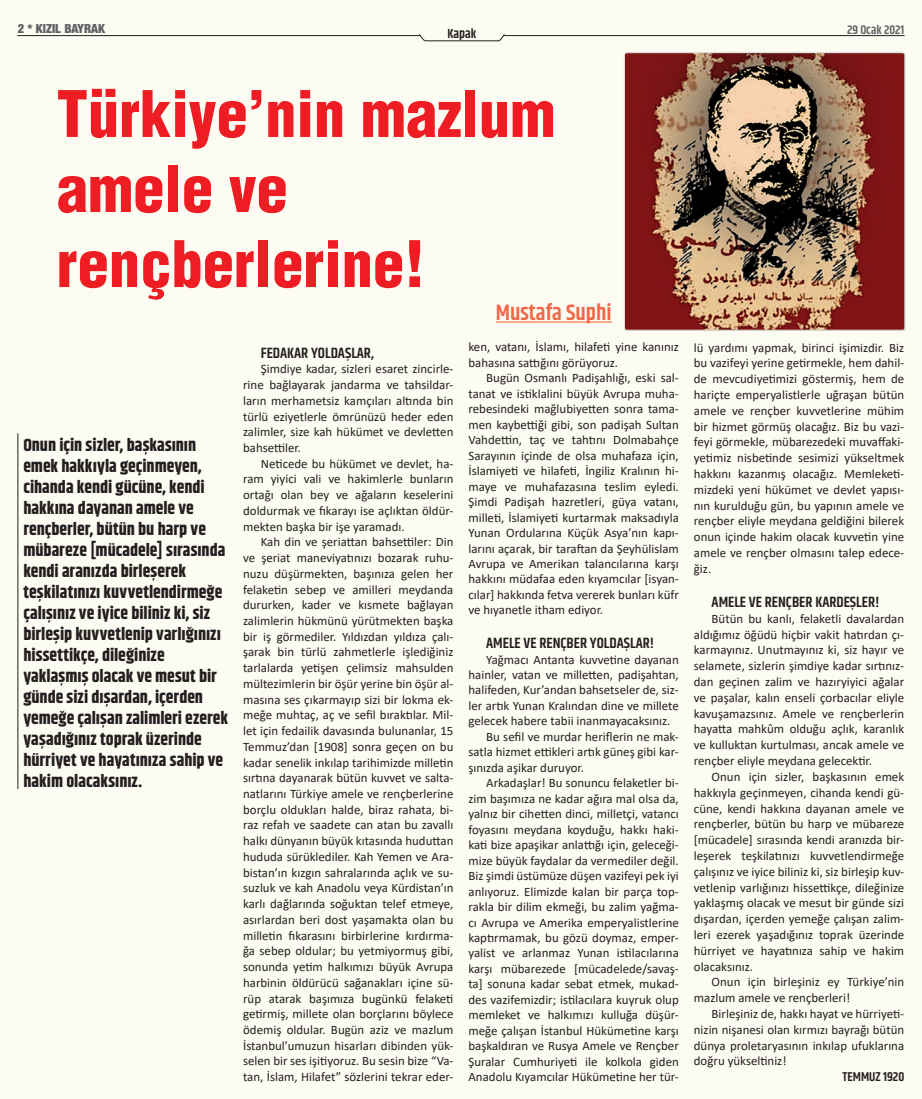
<style>
.page{position:relative;width:922px;height:1099px;background:#fff}
.page>*{position:absolute;margin:0;border:0;box-sizing:border-box;transform-origin:0 0}
.ana_başlık{font:900 condensed 62.5px/75px "Helvetica";color:#ee1d23}
.üst_imza{font:600 22.5px "Khand";color:#f26648}
.üst_spot{font:700 17.5px/21px "Khand";color:#231f20}
.ara_başlık{font:600 15px "Khand";color:#231f20}
.t1{font:600 13.12px "Khand";color:#231f20}
.t2{font:12.88px/15.8px "Calibri";color:#231f20;text-align:justify}
.alt_imza{font:600 12.88px "Khand";color:#231f20}
.t3{font:900 condensed 12.5px "Helvetica Neue";color:#636366}
.t4{font:600 12.5px "Khand";color:#636366}
</style>
<div class="page">
<div style="left:0;top:0;width:921px;height:1098px;background:#fdfcf3"></div>
<hr style="left:18px;top:35px;width:402px;height:1px;background:#231f20">
<hr style="left:503px;top:35px;width:400px;height:1px;background:#231f20">
<svg style="left:419px;top:34px;width:85px;height:7px"></svg>
<div style="left:623px;top:51px;width:282px;height:280px;background:#dfded6"></div>
<img style="left:625px;top:53px;width:279px;height:277px">
<hr style="left:18px;top:433px;width:1px;height:356px;background:#231f20">
<hr style="left:495px;top:321px;width:116px;height:1px;background:#f26648">
<p class="t3" style="left:18px;top:20px;width:89px">2 * KIZIL BAYRAK</p>
<p class="t4" style="left:846px;top:22px;width:59px">29 Ocak 2021</p>
<p class="t1" style="left:447px;top:25px;width:31px">Kapak</p>
<p class="ana_başlık" style="left:57px;top:76px;width:500px">Türkiye’nin mazlum amele ve rençberlerine!</p>
<p class="üst_imza" style="left:495px;top:298px;width:117px">Mustafa Suphi</p>
<p class="üst_spot" style="left:23px;top:435px;width:206px">Onun için sizler, başkasının emek hakkıyla geçinmeyen, cihanda kendi gücüne, kendi hakkına dayanan amele ve rençberler, bütün bu harp ve mübareze [mücadele] sırasında kendi aranızda birleşerek teşkilatınızı kuvvetlendirmeğe çalışınız ve iyice biliniz ki, siz birleşip kuvvetlenip varlığınızı hissettikçe, dileğinize yaklaşmış olacak ve mesut bir günde sizi dışardan, içerden yemeğe çalışan zalimleri ezerek yaşadığınız toprak üzerinde hürriyet ve hayatınıza sahip ve hakim olacaksınız.</p>
<p class="ara_başlık" style="left:261px;top:342px;width:115px">FEDAKAR YOLDAŞLAR,</p>
<p class="t2" style="left:243px;top:361px;width:212px;text-indent:18px">Şimdiye kadar, sizleri esaret zincirle&shy;rine bağlayarak jandarma ve tahsildar&shy;ların merhametsiz kamçıları altında bin türlü eziyetlerle ömrünüzü heder eden zalimler, size kah hükümet ve devletten bahsettiler.</p>
<p class="t2" style="left:243px;top:455px;width:212px;text-indent:18px">Neticede bu hükümet ve devlet, ha&shy;ram yiyici vali ve hakimlerle bunların ortağı olan bey ve ağaların keselerini doldurmak ve fıkarayı ise açlıktan öldür&shy;mekten başka bir işe yaramadı.</p>
<p class="t2" style="left:243px;top:534px;width:212px;text-indent:18px">Kah din ve şeriattan bahsettiler: Din ve şeriat maneviyatınızı bozarak ruhu&shy;nuzu düşürmekten, başınıza gelen her felaketin sebep ve amilleri meydanda dururken, kader ve kısmete bağlayan zalimlerin hükmünü yürütmekten başka bir iş görmediler. Yıldızdan yıldıza çalı&shy;şarak bin türlü zahmetlerle işlediğiniz tarlalarda yetişen çelimsiz mahsulden mültezimlerin bir öşür yerine bin öşür al&shy;masına ses çıkarmayıp sizi bir lokma ek&shy;meğe muhtaç, aç ve sefil bıraktılar. Mil&shy;let için fedailik davasında bulunanlar, 15<br>Temmuz’dan [1908] sonra geçen on bu kadar senelik inkılap tarihimizde milletin sırtına dayanarak bütün kuvvet ve salta&shy;natlarını Türkiye amele ve rençberlerine borçlu oldukları halde, biraz rahata, bi&shy;raz refah ve saadete can atan bu zavallı halkı dünyanın büyük kıtasında huduttan hududa sürüklediler. Kah Yemen ve Ara&shy;bistan’ın kızgın sahralarında açlık ve su&shy;suzluk ve kah Anadolu veya Kürdistan’ın karlı dağlarında soğuktan telef etmeye, asırlardan beri dost yaşamakta olan bu milletin fıkarasını birbirlerine kırdırma&shy;ğa sebep oldular; bu yetmiyormuş gibi, sonunda yetim halkımızı büyük Avrupa harbinin öldürücü sağanakları içine sü&shy;rüp atarak başımıza bugünkü felaketi getirmiş, millete olan borçlarını böylece ödemiş oldular. Bugün aziz ve mazlum İstanbul’umuzun hisarları dibinden yük&shy;selen bir ses işitiyoruz. Bu sesin bize “Va&shy;tan, İslam, Hilafet” sözlerini tekrar eder-</p>
<p class="t2" style="left:468px;top:339px;width:212px">ken, vatanı, İslamı, hilafeti yine kanınız bahasına sattığını görüyoruz.</p>
<p class="t2" style="left:468px;top:370px;width:212px;text-indent:18px">Bugün Osmanlı Padişahlığı, eski sal&shy;tanat ve istiklalini büyük Avrupa muha&shy;rebesindeki mağlubiyetten sonra tama&shy;men kaybettiği gibi, son padişah Sultan Vahdettin, taç ve tahtını Dolmabahçe Sarayının içinde de olsa muhafaza için, İslamiyeti ve hilafeti, İngiliz Kralının hi&shy;maye ve muhafazasına teslim eyledi.<br>Şimdi Padişah hazretleri, güya vatanı, milleti, İslamiyeti kurtarmak maksadıyla Yunan Ordularına Küçük Asya’nın kapı&shy;larını açarak, bir taraftan da Şeyhülislam Avrupa ve Amerikan talancılarına karşı hakkını müdafaa eden kıyamcılar [isyan&shy;cılar] hakkında fetva vererek bunları küfr ve hıyanetle itham ediyor.</p>
<p class="ara_başlık" style="left:486px;top:633px;width:170px">AMELE VE RENÇBER YOLDAŞLAR!</p>
<p class="t2" style="left:468px;top:651px;width:212px;text-indent:18px">Yağmacı Antanta kuvvetine dayanan hainler, vatan ve milletten, padişahtan, halifeden, Kur’andan bahsetseler de, siz&shy;ler artık Yunan Kralından dine ve millete gelecek habere tabii inanmayacaksınız.</p>
<p class="t2" style="left:468px;top:728px;width:212px;text-indent:18px">Bu sefil ve murdar heriflerin ne mak&shy;satla hizmet ettikleri artık güneş gibi kar&shy;şınızda aşikar duruyor.</p>
<p class="t2" style="left:468px;top:775px;width:212px;text-indent:18px">Arkadaşlar! Bu sonuncu felaketler bi&shy;zim başımıza ne kadar ağıra mal olsa da, yalnız bir cihetten dinci, milletçi, vatancı foyasını meydana koyduğu, hakkı haki&shy;kati bize apaşikar anlattığı için, geleceği&shy;mize büyük faydalar da vermediler değil.<br>Biz şimdi üstümüze düşen vazifeyi pek iyi anlıyoruz. Elimizde kalan bir parça top&shy;rakla bir dilim ekmeği, bu zalim yağma&shy;cı Avrupa ve Amerika emperyalistlerine kaptırmamak, bu gözü doymaz, emper&shy;yalist ve arlanmaz Yunan istilacılarına karşı mübarezede [mücadelede/savaş&shy;ta] sonuna kadar sebat etmek, mukad&shy;des vazifemizdir; istilacılara kuyruk olup memleket ve halkımızı kulluğa düşür&shy;meğe çalışan İstanbul Hükümetine karşı başkaldıran ve Rusya Amele ve Rençber Şuralar Cumhuriyeti ile kolkola giden Anadolu Kıyamcılar Hükümetine her tür-</p>
<p class="t2" style="left:693px;top:339px;width:212px">lü yardımı yapmak, birinci işimizdir. Biz bu vazifeyi yerine getirmekle, hem dahil&shy;de mevcudiyetimizi göstermiş, hem de hariçte emperyalistlerle uğraşan bütün amele ve rençber kuvvetlerine mühim bir hizmet görmüş olacağız. Biz bu vazi&shy;feyi görmekle, mübarezedeki muvaffaki&shy;yetimiz nisbetinde sesimizi yükseltmek hakkını kazanmış olacağız. Memleketi&shy;mizdeki yeni hükümet ve devlet yapısı&shy;nın kurulduğu gün, bu yapının amele ve rençber eliyle meydana geldiğini bilerek onun içinde hakim olacak kuvvetin yine amele ve rençber olmasını talep edece&shy;ğiz.</p>
<p class="ara_başlık" style="left:711px;top:592px;width:169px">AMELE VE RENÇBER KARDEŞLER!</p>
<p class="t2" style="left:693px;top:610px;width:212px;text-indent:18px">Bütün bu kanlı, felaketli davalardan aldığımız öğüdü hiçbir vakit hatırdan çı&shy;karmayınız. Unutmayınız ki, siz hayır ve selamete, sizlerin şimdiye kadar sırtınız&shy;dan geçinen zalim ve hazıryiyici ağalar ve paşalar, kalın enseli çorbacılar eliyle kavuşamazsınız. Amele ve rençberlerin hayatta mahkûm olduğu açlık, karanlık ve kulluktan kurtulması, ancak amele ve rençber eliyle meydana gelecektir.</p>
<p class="t2" style="left:693px;top:768px;width:212px;text-indent:18px">Onun için sizler, başkasının emek hakkıyla geçinmeyen, cihanda kendi gü&shy;cüne, kendi hakkına dayanan amele ve rençberler, bütün bu harp ve mübareze [mücadele] sırasında kendi aranızda bir&shy;leşerek teşkilatınızı kuvvetlendirmeğe çalışınız ve iyice biliniz ki, siz birleşip kuv&shy;vetlenip varlığınızı hissettikçe, dileğinize yaklaşmış olacak ve mesut bir günde sizi dışardan, içerden yemeğe çalışan zalim&shy;leri ezerek yaşadığınız toprak üzerinde hürriyet ve hayatınıza sahip ve hakim olacaksınız.</p>
<p class="t2" style="left:693px;top:973px;width:212px;text-indent:18px">Onun için birleşiniz ey Türkiye’nin mazlum amele ve rençberleri!</p>
<p class="t2" style="left:693px;top:1005px;width:212px;text-indent:18px">Birleşiniz de, hakkı hayat ve hürriyeti&shy;nizin nişanesi olan kırmızı bayrağı bütün dünya proletaryasının inkılap ufuklarına doğru yükseltiniz!</p>
<p class="alt_imza" style="left:842px;top:1068px;width:63px">TEMMUZ 1920</p>
</div>
